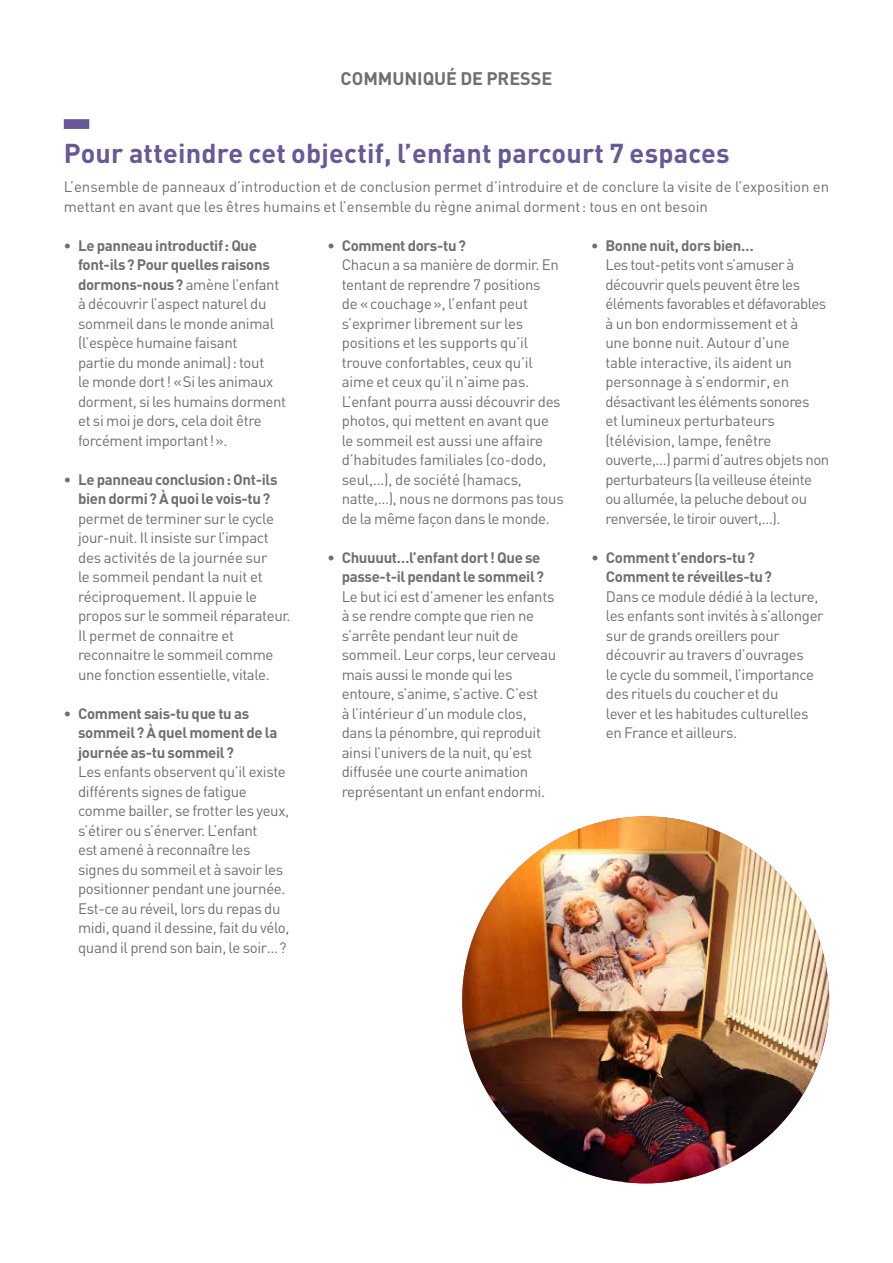
<style>
.page{position:relative;width:893px;height:1263px;background:#fff}
.page>*{position:absolute;margin:0;border:0;box-sizing:border-box;transform-origin:0 0}
.t1{font:700 27px "DIN";letter-spacing:.01em;color:#685898}
.t2{font:700 18px "DIN";color:#6f6f6e}
.t3{font:15px/19.5px "DIN";letter-spacing:-.02em;color:#6f6f6e}
.t4{font:700 15px/19.5px "DIN";letter-spacing:-.02em;color:#6f6f6e}
.t5{font:15px/19.5px "DIN";color:#6f6f6e}
.s1{font-weight:700}
.s2{font-weight:400}
</style>
<div class="page">
<div style="left:64px;top:119px;width:25px;height:10px;background:#685898"></div>
<img style="left:462px;top:816px;width:367px;height:367px;border-radius:183px">
<p class="t2" style="left:341px;top:67px;width:213px">COMMUNIQUÉ DE PRESSE</p>
<h1 class="t1" style="left:64px;top:136px;width:667px">Pour atteindre cet objectif, l’enfant parcourt 7 espaces</h1>
<p class="t5" style="left:64px;top:177px;width:767px">L’ensemble de panneaux d’introduction et de conclusion permet d’introduire et de conclure la visite de l’exposition en mettant en avant que les êtres humains et l’ensemble du règne animal dorment: tous en ont besoin</p>
<p class="t3" style="left:78px;top:235px;width:210px;text-indent:-14px"><span class="s1">• Le panneau introductif: Que font-ils? Pour quelles raisons dormons-nous?</span> amène l’enfant à découvrir l’aspect naturel du sommeil dans le monde animal (l’espèce humaine faisant<br>partie du monde animal): tout<br>le monde dort! «Si les animaux dorment, si les humains dorment et si moi je dors, cela doit être forcément important!».</p>
<p class="t4" style="left:64px;top:469px;width:215px;text-align:center">• Le panneau conclusion: Ont-ils bien dormi? À quoi le vois-tu?</p>
<p class="t3" style="left:78px;top:508px;width:214px">permet de terminer sur le cycle jour-nuit. Il insiste sur l’impact des activités de la journée sur<br>le sommeil pendant la nuit et réciproquement. Il appuie le propos sur le sommeil réparateur.<br>Il permet de connaitre et reconnaitre le sommeil comme une fonction essentielle, vitale.</p>
<p class="t4" style="left:78px;top:703px;width:201px;text-indent:-14px">• Comment sais-tu que tu as sommeil? À quel moment de la journée as-tu sommeil?</p>
<p class="t3" style="left:78px;top:762px;width:213px">Les enfants observent qu’il existe différents signes de fatigue comme bailler, se frotter les yeux, s’étirer ou s’énerver. L’enfant<br>est amené à reconnaître les signes du sommeil et à savoir les positionner pendant une journée.<br>Est-ce au réveil, lors du repas du midi, quand il dessine, fait du vélo, quand il prend son bain, le soir…?</p>
<p class="t4" style="left:327px;top:235px;width:140px">• Comment dors-tu?</p>
<p class="t3" style="left:342px;top:255px;width:224px">Chacun a sa manière de dormir. En tentant de reprendre 7 positions<br>de «couchage», l’enfant peut s’exprimer librement sur les positions et les supports qu’il trouve confortables, ceux qu’il aime et ceux qu’il n’aime pas.<br>L’enfant pourra aussi découvrir des photos, qui mettent en avant que le sommeil est aussi une affaire d’habitudes familiales (co-dodo, seul,…), de société (hamacs, natte,…), nous ne dormons pas tous de la même façon dans le monde.</p>
<p class="t4" style="left:327px;top:547px;width:218px;text-align:right">• Chuuuut…l’enfant dort! Que se passe-t-il pendant le sommeil?</p>
<p class="t3" style="left:342px;top:586px;width:216px">Le but ici est d’amener les enfants à se rendre compte que rien ne s’arrête pendant leur nuit de sommeil. Leur corps, leur cerveau mais aussi le monde qui les entoure, s’anime, s’active. C’est<br>à l’intérieur d’un module clos, dans la pénombre, qui reproduit ainsi l’univers de la nuit, qu’est diffusée une courte animation représentant un enfant endormi.</p>
<p class="t4" style="left:591px;top:235px;width:164px">• Bonne nuit, dors bien…</p>
<p class="t3" style="left:605px;top:255px;width:225px">Les tout-petits vont s’amuser à découvrir quels peuvent être les éléments favorables et défavorables à un bon endormissement et à<br>une bonne nuit. Autour d’une<br>table interactive, ils aident un personnage à s’endormir, en désactivant les éléments sonores<br>et lumineux perturbateurs (télévision, lampe, fenêtre ouverte,…) parmi d’autres objets non perturbateurs (la veilleuse éteinte ou allumée, la peluche debout ou renversée, le tiroir ouvert,…).</p>
<p class="t4" style="left:606px;top:547px;width:168px;text-indent:-15px"><span class="s2">•</span> Comment t’endors-tu?<br>Comment te réveilles-tu?</p>
<p class="t3" style="left:606px;top:586px;width:219px">Dans ce module dédié à la lecture, les enfants sont invités à s’allonger sur de grands oreillers pour découvrir au travers d’ouvrages<br>le cycle du sommeil, l’importance des rituels du coucher et du<br>lever et les habitudes culturelles en France et ailleurs.</p>
</div>
